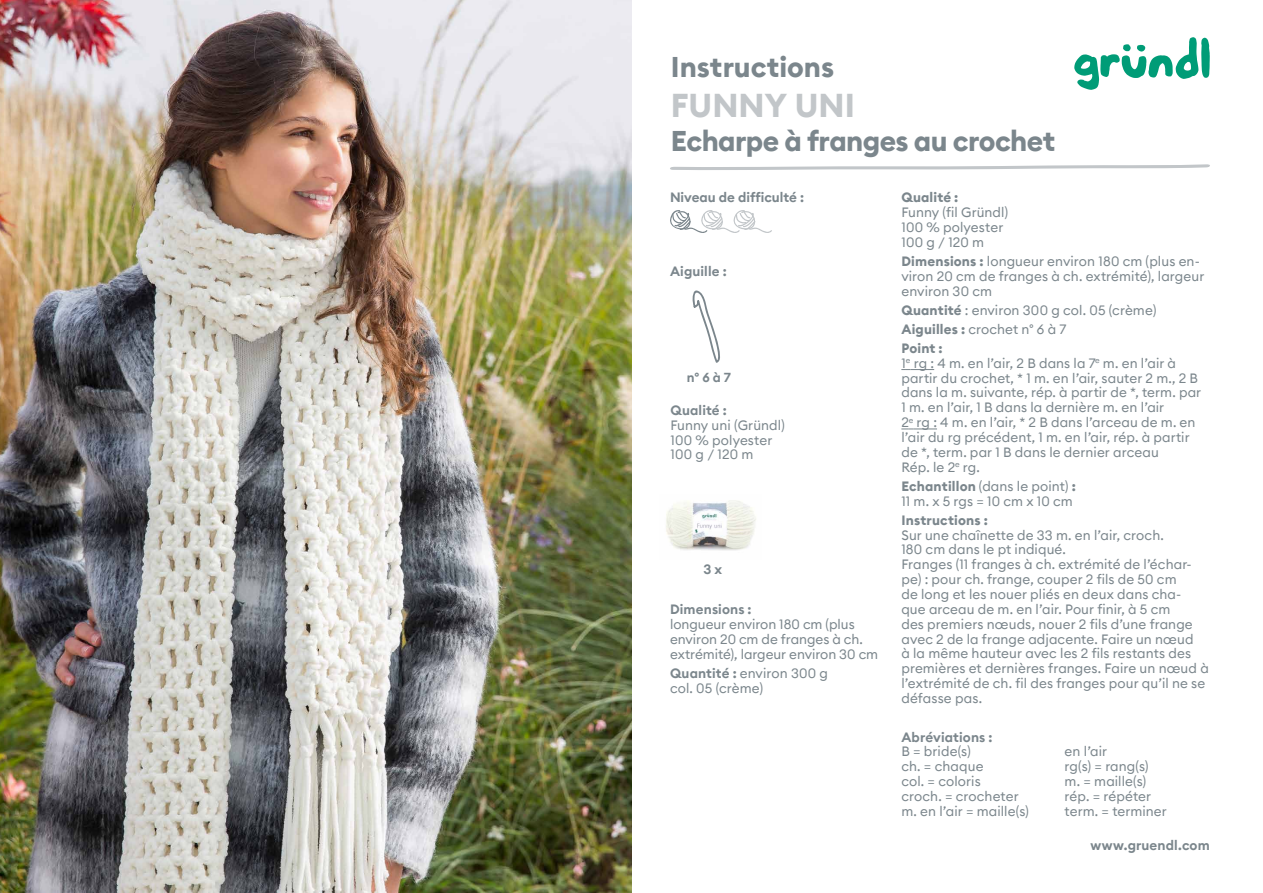
<style>
.page{position:relative;width:1263px;height:893px;background:#fff}
.page>*{position:absolute;margin:0;border:0;box-sizing:border-box;transform-origin:0 0}
.t1{font:700 33px "Euclid Circular B";color:#c2c6c9}
.t2{font:700 28.5px "Euclid Circular B";letter-spacing:-.02em;color:#7b868c}
.t3{font:13.5px/14.9px "Euclid Circular B";letter-spacing:.01em;color:#7b868c}
.t4{font:600 13.5px "Euclid Circular B";letter-spacing:.01em;color:#7b868c}
.t5{font:700 13.5px "Euclid Circular B";letter-spacing:.01em;color:#7b868c}
.t6{font:600 13.05px "Euclid Circular B";color:#7b868c}
.s1{font-weight:600}
.s2{font-weight:700}
</style>
<div class="page">
<svg style="left:670px;top:164px;width:540px;height:6px"></svg>
<svg style="left:1074px;top:37px;width:136px;height:53px"></svg>
<svg style="left:901px;top:369px;width:33px;height:1px"></svg>
<svg style="left:901px;top:428px;width:36px;height:1px"></svg>
<svg style="left:670px;top:210px;width:102px;height:23px"></svg>
<img style="left:0;top:0;width:631px;height:893px">
<img style="left:666px;top:500px;width:90px;height:51px">
<svg style="left:692px;top:290px;width:28px;height:73px"></svg>
<h2 class="t2" style="left:671px;top:48px;width:165px">Instructions</h2>
<h1 class="t1" style="left:671px;top:84px;width:185px">FUNNY UNI</h1>
<h2 class="t2" style="left:671px;top:122px;width:386px">Echarpe à franges au crochet</h2>
<p class="t4" style="left:670px;top:189px;width:135px">Niveau de difficulté :</p>
<p class="t4" style="left:670px;top:262px;width:58px">Aiguille :</p>
<p class="t6" style="left:687px;top:369px;width:46px">n° 6 à 7</p>
<p class="t4" style="left:670px;top:401px;width:58px">Qualité :</p>
<p class="t3" style="left:670px;top:417px;width:116px">Funny uni (Gründl)<br>100 % polyester<br>100 g / 120 m</p>
<p class="t4" style="left:703px;top:560px;width:20px">3 x</p>
<p class="t4" style="left:670px;top:601px;width:83px">Dimensions :</p>
<p class="t3" style="left:670px;top:617px;width:210px">longueur environ 180 cm (plus environ 20 cm de franges à ch. extrémité), largeur environ 30 cm</p>
<p class="t3" style="left:670px;top:665px;width:160px"><span class="s1">Quantité :</span> environ 300 g col. 05 (crème)</p>
<p class="t5" style="left:901px;top:189px;width:58px">Qualité :</p>
<p class="t3" style="left:901px;top:205px;width:108px">Funny (fil Gründl)<br>100 % polyester<br>100 g / 120 m</p>
<p class="t3" style="left:901px;top:254px;width:304px"><span class="s2">Dimensions :</span> longueur environ 180 cm (plus en&shy;viron 20 cm de franges à ch. extrémité), largeur environ 30 cm</p>
<p class="t3" style="left:901px;top:300px;width:256px;line-height:19px"><span class="s2">Quantité</span> : environ 300 g col. 05 (crème)<br><span class="s2">Aiguilles :</span> crochet n° 6 à 7<br><span class="s2">Point :</span></p>
<p class="t3" style="left:901px;top:355px;width:301px">1<sup>e</sup> rg : 4 m. en l’air, 2 B dans la 7<sup>e</sup> m. en l’air à partir du crochet, * 1 m. en l’air, sauter 2 m., 2 B dans la m. suivante, rép. à partir de *, term. par 1 m. en l’air, 1 B dans la dernière m. en l’air<br>2<sup>e</sup> rg : 4 m. en l’air, * 2 B dans l’arceau de m. en l’air du rg précédent, 1 m. en l’air, rép. à partir de *, term. par 1 B dans le dernier arceau<br>Rép. le 2<sup>e</sup> rg.</p>
<p class="t3" style="left:901px;top:478px;width:176px"><span class="s2">Echantillon</span> (dans le point) <span class="s2">:<br></span>11 m. x 5 rgs = 10 cm x 10 cm</p>
<p class="t5" style="left:901px;top:511px;width:88px">Instructions :</p>
<p class="t3" style="left:901px;top:527px;width:309px">Sur une chaînette de 33 m. en l’air, croch.<br>180 cm dans le pt indiqué.<br>Franges (11 franges à ch. extrémité de l’échar&shy;pe) : pour ch. frange, couper 2 fils de 50 cm<br>de long et les nouer pliés en deux dans cha&shy;que arceau de m. en l’air. Pour finir, à 5 cm<br>des premiers nœuds, nouer 2 fils d’une frange avec 2 de la frange adjacente. Faire un nœud<br>à la même hauteur avec les 2 fils restants des premières et dernières franges. Faire un nœud à l’extrémité de ch. fil des franges pour qu’il ne se défasse pas.</p>
<p class="t4" style="left:901px;top:728px;width:93px">Abréviations :</p>
<p class="t3" style="left:901px;top:744px;width:129px">B = bride(s)<br>ch. = chaque<br>col. = coloris<br>croch. = crocheter m. en l’air = maille(s)</p>
<p class="t3" style="left:1064px;top:744px;width:104px">en l’air<br>rg(s) = rang(s) m. = maille(s) rép. = répéter term. = terminer</p>
<p class="t4" style="left:1091px;top:836px;width:121px">www.gruendl.com</p>
</div>
